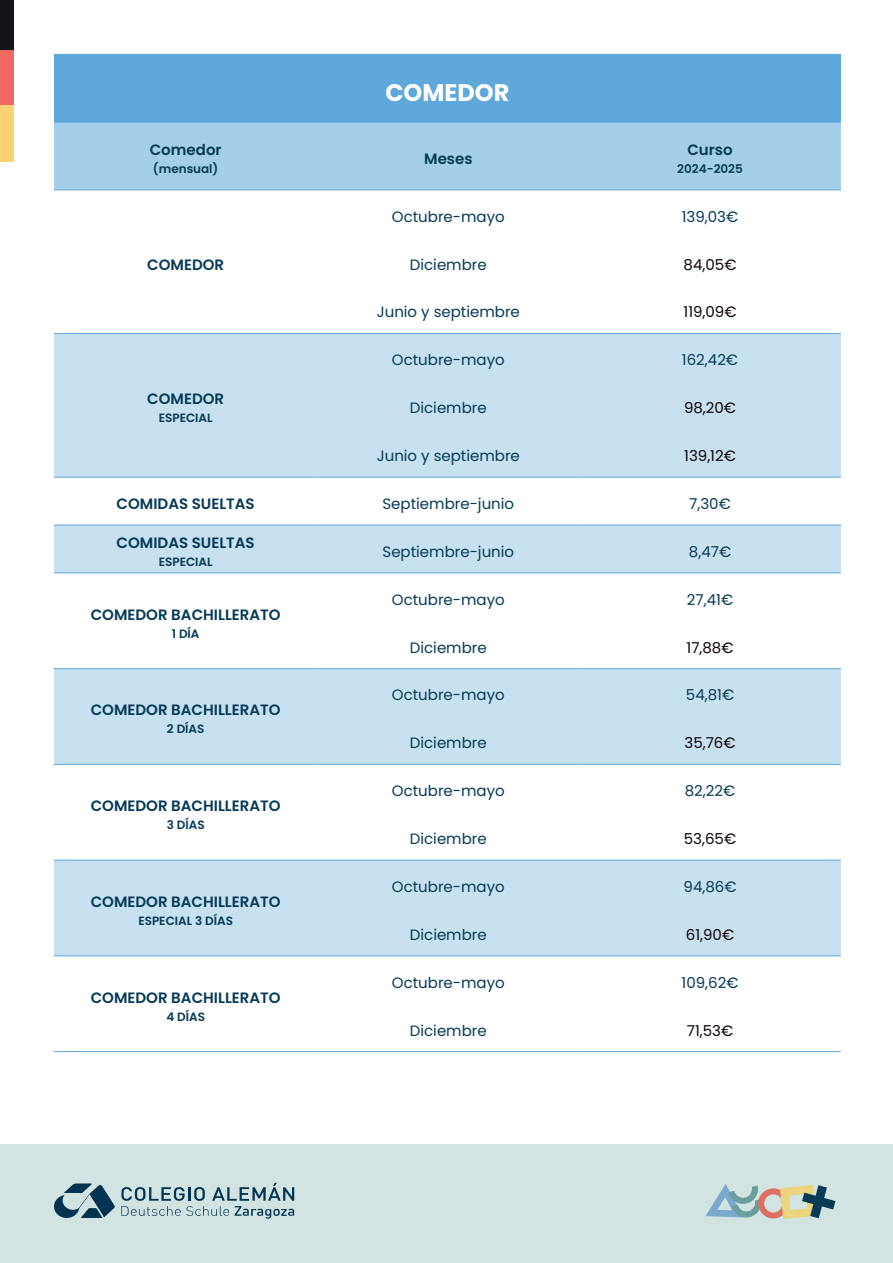
<style>
.page{position:relative;width:893px;height:1263px;background:#fff}
.page>*{position:absolute;margin:0;border:0;box-sizing:border-box;transform-origin:0 0}
.t1{font:700 24px "Poppins";color:#fff}
.t2{font:15px "Poppins";color:#063a56}
.t3{font:600 15px "Poppins";color:#063a56}
.t4{font:15px "Poppins";color:#120405}
.t5{font:600 12px "Poppins";color:#063a56}
</style>
<div class="page">
<div style="left:0;top:1144px;width:893px;height:119px;background:#d2e4e2"></div>
<svg style="left:54px;top:1183px;width:61px;height:35px"></svg>
<svg style="left:78px;top:1194px;width:12px;height:15px"></svg>
<svg style="left:121px;top:1183px;width:173px;height:36px"></svg>
<svg style="left:705px;top:1184px;width:130px;height:35px"></svg>
<div style="left:0;top:0;width:14px;height:50px;background:#121418"></div>
<div style="left:0;top:50px;width:14px;height:56px;background:#f16861"></div>
<div style="left:0;top:105px;width:14px;height:56px;background:#fcd275"></div>
<div style="left:54px;top:54px;width:787px;height:68px;background:#5ea8db"></div>
<div style="left:54px;top:123px;width:787px;height:67px;background:#a5ceea"></div>
<svg style="left:54px;top:334px;width:787px;height:622px;fill:#c7e1f1"></svg>
<hr style="left:54px;top:333px;width:263px;height:1px;background:#60a7db">
<hr style="left:317px;top:333px;width:262px;height:1px;background:#60a7db">
<hr style="left:579px;top:333px;width:262px;height:1px;background:#60a7db">
<hr style="left:54px;top:668px;width:263px;height:1px;background:#60a7db">
<hr style="left:317px;top:668px;width:262px;height:1px;background:#60a7db">
<hr style="left:579px;top:668px;width:262px;height:1px;background:#60a7db">
<hr style="left:54px;top:764px;width:263px;height:1px;background:#60a7db">
<hr style="left:317px;top:764px;width:262px;height:1px;background:#60a7db">
<hr style="left:579px;top:764px;width:262px;height:1px;background:#60a7db">
<hr style="left:54px;top:860px;width:263px;height:1px;background:#60a7db">
<hr style="left:317px;top:860px;width:262px;height:1px;background:#60a7db">
<hr style="left:579px;top:860px;width:262px;height:1px;background:#60a7db">
<hr style="left:54px;top:956px;width:263px;height:1px;background:#60a7db">
<hr style="left:317px;top:956px;width:262px;height:1px;background:#60a7db">
<hr style="left:579px;top:956px;width:262px;height:1px;background:#60a7db">
<hr style="left:54px;top:1051px;width:263px;height:1px;background:#60a7db">
<hr style="left:317px;top:1051px;width:262px;height:1px;background:#60a7db">
<hr style="left:579px;top:1051px;width:262px;height:1px;background:#60a7db">
<hr style="left:54px;top:122px;width:263px;height:1px;background:#5ea8db">
<hr style="left:317px;top:122px;width:262px;height:1px;background:#5ea8db">
<hr style="left:579px;top:122px;width:262px;height:1px;background:#5ea8db">
<hr style="left:54px;top:190px;width:263px;height:1px;background:#60a7db">
<hr style="left:317px;top:190px;width:262px;height:1px;background:#60a7db">
<hr style="left:579px;top:190px;width:262px;height:1px;background:#60a7db">
<hr style="left:54px;top:477px;width:263px;height:1px;background:#60a7db">
<hr style="left:317px;top:477px;width:262px;height:1px;background:#60a7db">
<hr style="left:579px;top:477px;width:262px;height:1px;background:#60a7db">
<hr style="left:54px;top:525px;width:263px;height:1px;background:#5ea8db">
<hr style="left:317px;top:525px;width:262px;height:1px;background:#5ea8db">
<hr style="left:579px;top:525px;width:262px;height:1px;background:#5ea8db">
<hr style="left:54px;top:573px;width:263px;height:1px;background:#60a7db">
<hr style="left:317px;top:573px;width:262px;height:1px;background:#60a7db">
<hr style="left:579px;top:573px;width:262px;height:1px;background:#60a7db">
<p class="t3" style="left:150px;top:141px;width:73px">Comedor</p>
<p class="t5" style="left:153px;top:162px;width:67px">(mensual)</p>
<p class="t3" style="left:147px;top:256px;width:78px">COMEDOR</p>
<p class="t3" style="left:147px;top:390px;width:78px">COMEDOR</p>
<p class="t5" style="left:159px;top:411px;width:56px">ESPECIAL</p>
<h1 class="t1" style="left:385px;top:79px;width:126px">COMEDOR</h1>
<p class="t3" style="left:424px;top:150px;width:50px">Meses</p>
<p class="t3" style="left:687px;top:141px;width:47px">Curso</p>
<p class="t5" style="left:677px;top:162px;width:67px">2024-2025</p>
<p class="t2" style="left:392px;top:208px;width:114px">Octubre-mayo</p>
<p class="t2" style="left:682px;top:208px;width:58px">139,03€</p>
<p class="t2" style="left:410px;top:256px;width:78px">Diciembre</p>
<p class="t4" style="left:684px;top:256px;width:54px">84,05€</p>
<p class="t2" style="left:377px;top:303px;width:145px">Junio y septiembre</p>
<p class="t4" style="left:683px;top:303px;width:55px">119,09€</p>
<p class="t2" style="left:392px;top:351px;width:114px">Octubre-mayo</p>
<p class="t2" style="left:682px;top:351px;width:58px">162,42€</p>
<p class="t2" style="left:410px;top:399px;width:78px">Diciembre</p>
<p class="t4" style="left:684px;top:399px;width:54px">98,20€</p>
<p class="t2" style="left:377px;top:447px;width:145px">Junio y septiembre</p>
<p class="t4" style="left:684px;top:447px;width:53px">139,12€</p>
<p class="t3" style="left:117px;top:495px;width:140px">COMIDAS SUELTAS</p>
<p class="t2" style="left:382px;top:495px;width:133px">Septiembre-junio</p>
<p class="t2" style="left:689px;top:495px;width:43px">7,30€</p>
<p class="t3" style="left:117px;top:534px;width:140px">COMIDAS SUELTAS</p>
<p class="t5" style="left:159px;top:555px;width:56px">ESPECIAL</p>
<p class="t2" style="left:382px;top:543px;width:133px">Septiembre-junio</p>
<p class="t2" style="left:689px;top:543px;width:44px">8,47€</p>
<p class="t3" style="left:91px;top:606px;width:191px">COMEDOR BACHILLERATO</p>
<p class="t5" style="left:172px;top:626px;width:29px">1 DÍA</p>
<p class="t3" style="left:91px;top:701px;width:191px">COMEDOR BACHILLERATO</p>
<p class="t5" style="left:167px;top:722px;width:39px">2 DÍAS</p>
<p class="t3" style="left:91px;top:797px;width:191px">COMEDOR BACHILLERATO</p>
<p class="t5" style="left:167px;top:818px;width:39px">3 DÍAS</p>
<p class="t3" style="left:91px;top:893px;width:191px">COMEDOR BACHILLERATO</p>
<p class="t5" style="left:138px;top:914px;width:96px">ESPECIAL 3 DÍAS</p>
<p class="t3" style="left:91px;top:989px;width:191px">COMEDOR BACHILLERATO</p>
<p class="t5" style="left:166px;top:1009px;width:40px">4 DÍAS</p>
<p class="t2" style="left:392px;top:591px;width:114px">Octubre-mayo</p>
<p class="t2" style="left:687px;top:591px;width:48px">27,41€</p>
<p class="t2" style="left:410px;top:639px;width:78px">Diciembre</p>
<p class="t4" style="left:686px;top:639px;width:49px">17,88€</p>
<p class="t2" style="left:392px;top:686px;width:114px">Octubre-mayo</p>
<p class="t2" style="left:686px;top:686px;width:50px">54,81€</p>
<p class="t2" style="left:410px;top:734px;width:78px">Diciembre</p>
<p class="t4" style="left:684px;top:734px;width:53px">35,76€</p>
<p class="t2" style="left:392px;top:782px;width:114px">Octubre-mayo</p>
<p class="t2" style="left:685px;top:782px;width:52px">82,22€</p>
<p class="t2" style="left:410px;top:830px;width:78px">Diciembre</p>
<p class="t4" style="left:684px;top:830px;width:54px">53,65€</p>
<p class="t2" style="left:392px;top:878px;width:114px">Octubre-mayo</p>
<p class="t2" style="left:684px;top:878px;width:55px">94,86€</p>
<p class="t2" style="left:410px;top:926px;width:78px">Diciembre</p>
<p class="t4" style="left:686px;top:926px;width:50px">61,90€</p>
<p class="t2" style="left:392px;top:974px;width:114px">Octubre-mayo</p>
<p class="t2" style="left:682px;top:974px;width:58px">109,62€</p>
<p class="t2" style="left:410px;top:1021px;width:78px">Diciembre</p>
<p class="t4" style="left:687px;top:1021px;width:48px">71,53€</p>
</div>
